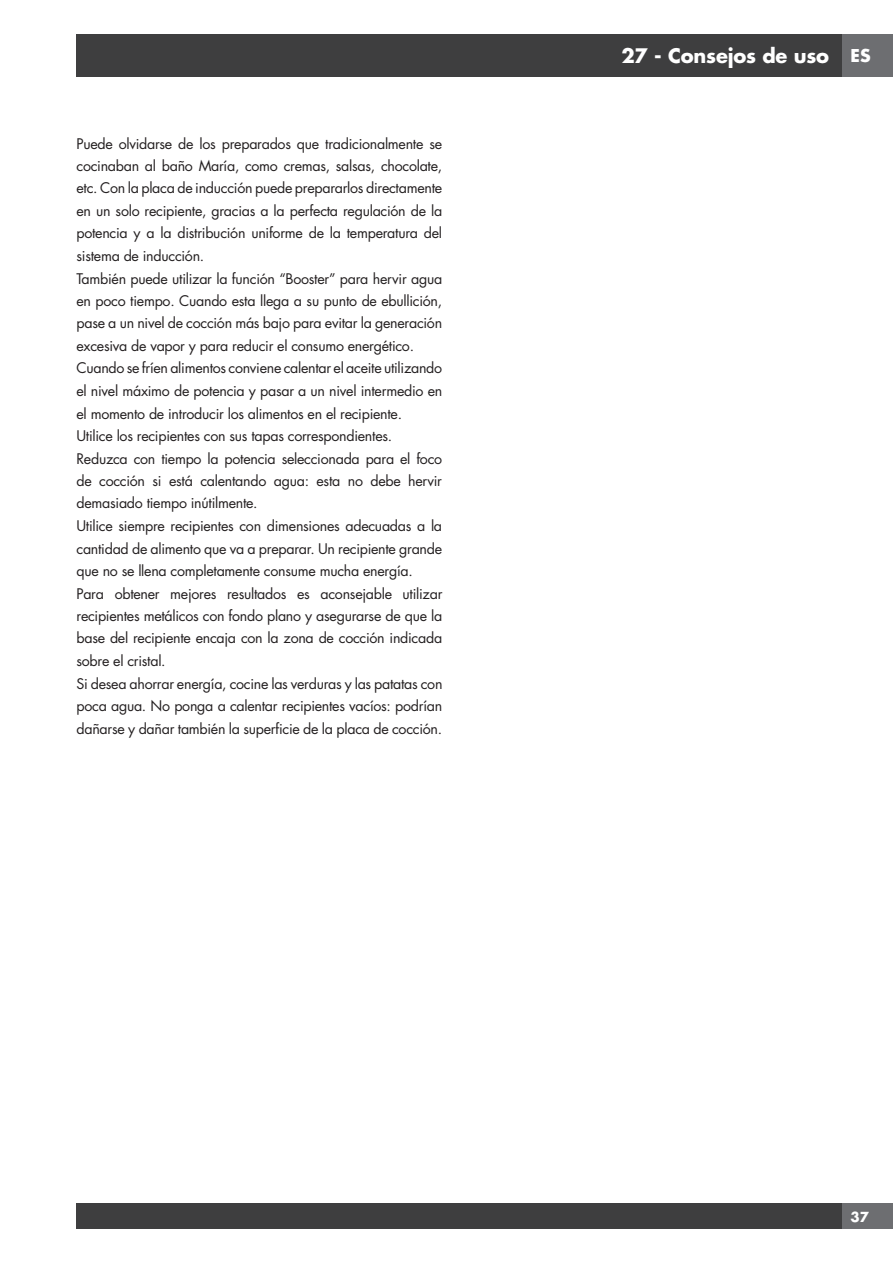
<style>
.page{position:relative;width:893px;height:1263px;background:#fff}
.page>*{position:absolute;margin:0;border:0;box-sizing:border-box;transform-origin:0 0}
.t1{font:700 19.5px "Futura";letter-spacing:-.01em;color:#fff}
.t2{font:700 17.25px "Futura";color:#fff}
.t3{font:14.25px/22.5px "Futura";letter-spacing:-.02em;color:#231f20}
.t4{font:700 13.5px "Futura";color:#fff}
</style>
<div class="page">
<div style="left:77px;top:34px;width:765px;height:43px;background:#3e3e3f"></div>
<div style="left:842px;top:34px;width:51px;height:43px;background:#6d6e71"></div>
<div style="left:77px;top:1203px;width:765px;height:26px;background:#3e3e3f"></div>
<div style="left:842px;top:1203px;width:51px;height:26px;background:#6d6e71"></div>
<p class="t3" style="left:77px;top:132px;width:367px">Puede olvidarse de los preparados que tradicionalmente se cocinaban al baño María, como cremas, salsas, chocolate, etc. Con la placa de inducción puede prepararlos directamente en un solo recipiente, gracias a la perfecta regulación de la potencia y a la distribución uniforme de la temperatura del sistema de inducción.<br>También puede utilizar la función “Booster” para hervir agua en poco tiempo. Cuando esta llega a su punto de ebullición, pase a un nivel de cocción más bajo para evitar la generación excesiva de vapor y para reducir el consumo energético.<br>Cuando se fríen alimentos conviene calentar el aceite utilizando el nivel máximo de potencia y pasar a un nivel intermedio en el momento de introducir los alimentos en el recipiente.<br>Utilice los recipientes con sus tapas correspondientes.<br>Reduzca con tiempo la potencia seleccionada para el foco de cocción si está calentando agua: esta no debe hervir demasiado tiempo inútilmente.<br>Utilice siempre recipientes con dimensiones adecuadas a la cantidad de alimento que va a preparar. Un recipiente grande que no se llena completamente consume mucha energía.<br>Para obtener mejores resultados es aconsejable utilizar recipientes metálicos con fondo plano y asegurarse de que la base del recipiente encaja con la zona de cocción indicada sobre el cristal.<br>Si desea ahorrar energía, cocine las verduras y las patatas con poca agua. No ponga a calentar recipientes vacíos: podrían dañarse y dañar también la superficie de la placa de cocción.</p>
<h1 class="t1" style="left:621px;top:42px;width:209px">27 - Consejos de uso</h1>
<p class="t2" style="left:850px;top:46px;width:22px">ES</p>
<p class="t4" style="left:850px;top:1207px;width:20px">37</p>
</div>
